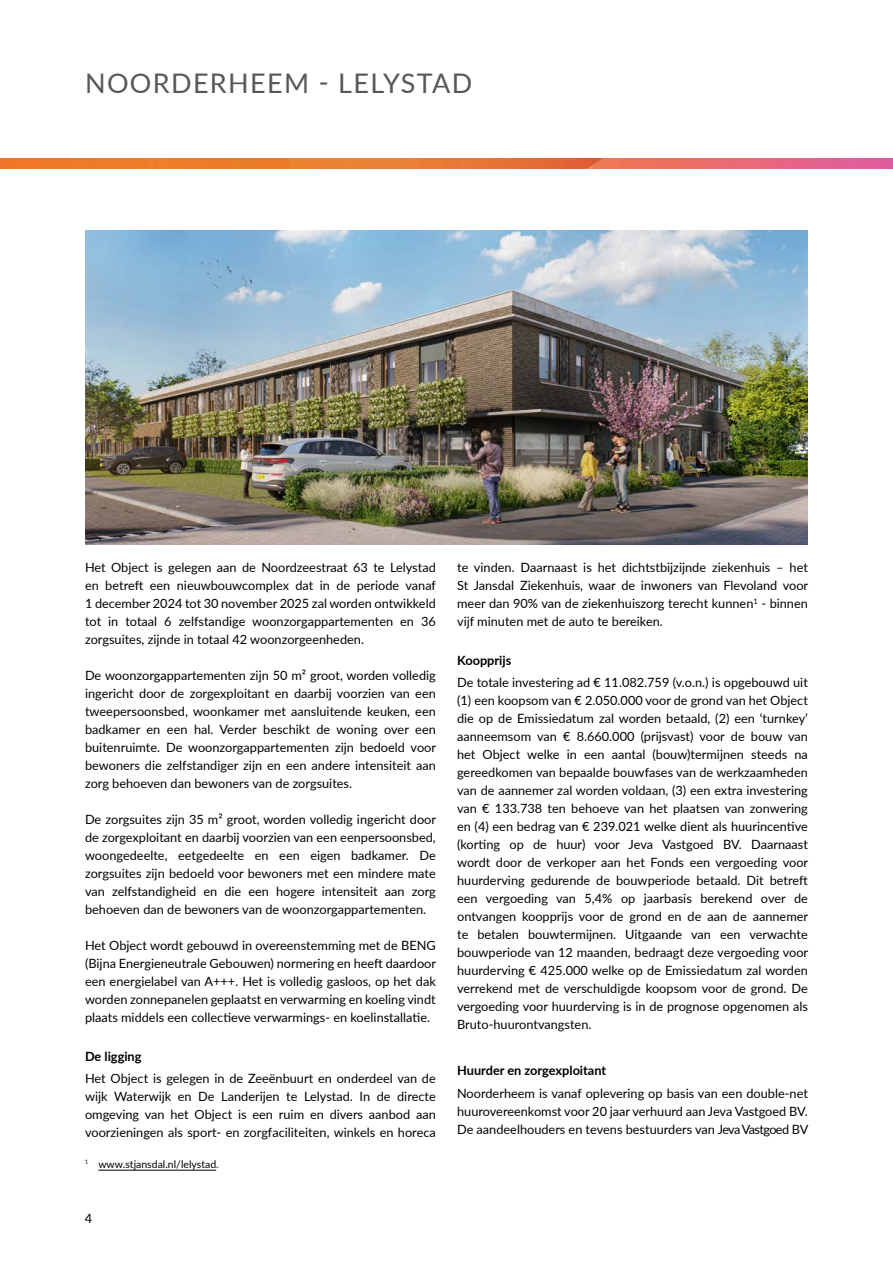
<style>
.page{position:relative;width:893px;height:1263px;background:#fff}
.page>*{position:absolute;margin:0;border:0;box-sizing:border-box;transform-origin:0 0}
.t1{font:27px "Lato";letter-spacing:.05em;color:#575756}
.t2{font:12.75px/18px "Lato";color:#000;text-align:justify}
.t3{font:700 12.75px "Lato";color:#000}
.t4{font:10.5px "Lato";color:#000}
.s1{color:#1c203d}
</style>
<div class="page">
<img style="left:0;top:158px;width:893px;height:11px">
<hr style="left:98px;top:1170px;width:118px;height:1px;background:#000">
<img style="left:85px;top:230px;width:723px;height:315px">
<h1 class="t1" style="left:85px;top:64px;width:389px">NOORDERHEEM - LELYSTAD</h1>
<p class="t2" style="left:85px;top:558px;width:352px">Het Object is gelegen aan de Noordzeestraat 63 te Lelystad en betreft een nieuwbouwcomplex dat in de periode vanaf 1 december 2024 tot 30 november 2025 zal worden ontwikkeld tot in totaal 6 zelfstandige woonzorgappartementen en 36 zorgsuites, zijnde in totaal 42 woonzorgeenheden.</p>
<p class="t2" style="left:85px;top:666px;width:353px">De woonzorgappartementen zijn 50 m² groot, worden volledig ingericht door de zorgexploitant en daarbij voorzien van een tweepersoonsbed, woonkamer met aansluitende keuken, een badkamer en een hal. Verder beschikt de woning over een buitenruimte. De woonzorgappartementen zijn bedoeld voor bewoners die zelfstandiger zijn en een andere intensiteit aan zorg behoeven dan bewoners van de zorgsuites.</p>
<p class="t2" style="left:85px;top:810px;width:353px">De zorgsuites zijn 35 m² groot, worden volledig ingericht door de zorgexploitant en daarbij voorzien van een eenpersoonsbed, woongedeelte, eetgedeelte en een eigen badkamer. De zorgsuites zijn bedoeld voor bewoners met een mindere mate van zelfstandigheid en die een hogere intensiteit aan zorg behoeven dan de bewoners van de woonzorgappartementen.</p>
<p class="t2" style="left:85px;top:936px;width:353px">Het Object wordt gebouwd in overeenstemming met de BENG (Bijna Energieneutrale Gebouwen) normering en heeft daardoor een energielabel van A+++. Het is volledig gasloos, op het dak worden zonnepanelen geplaatst en verwarming en koeling vindt plaats middels een collectieve verwarmings- en koelinstallatie.</p>
<p class="t3" style="left:85px;top:1047px;width:58px">De ligging</p>
<p class="t2" style="left:85px;top:1069px;width:352px">Het Object is gelegen in de Zeeënbuurt en onderdeel van de wijk Waterwijk en De Landerijen te Lelystad. In de directe omgeving van het Object is een ruim en divers aanbod aan voorzieningen als sport- en zorgfaciliteiten, winkels en horeca</p>
<p class="t4" style="left:85px;top:1156px;width:135px"><sup>1</sup> www.stjansdal.nl/lelystad<span class="s1">.</span></p>
<p class="t2" style="left:85px;top:1208px;width:9px">4</p>
<p class="t2" style="left:457px;top:558px;width:353px">te vinden. Daarnaast is het dichtstbijzijnde ziekenhuis – het St Jansdal Ziekenhuis, waar de inwoners van Flevoland voor meer dan 90% van de ziekenhuiszorg terecht kunnen<sup>1</sup> - binnen vijf minuten met de auto te bereiken.</p>
<p class="t3" style="left:457px;top:651px;width:56px">Koopprijs</p>
<p class="t2" style="left:457px;top:673px;width:353px">De totale investering ad € 11.082.759 (v.o.n.) is opgebouwd uit (1) een koopsom van € 2.050.000 voor de grond van het Object die op de Emissiedatum zal worden betaald, (2) een ‘turnkey’ aanneemsom van € 8.660.000 (prijsvast) voor de bouw van het Object welke in een aantal (bouw)termijnen steeds na gereedkomen van bepaalde bouwfases van de werkzaamheden van de aannemer zal worden voldaan, (3) een extra investering van € 133.738 ten behoeve van het plaatsen van zonwering en (4) een bedrag van € 239.021 welke dient als huurincentive (korting op de huur) voor Jeva Vastgoed BV. Daarnaast wordt door de verkoper aan het Fonds een vergoeding voor huurderving gedurende de bouwperiode betaald. Dit betreft een vergoeding van 5,4% op jaarbasis berekend over de ontvangen koopprijs voor de grond en de aan de aannemer te betalen bouwtermijnen. Uitgaande van een verwachte bouwperiode van 12 maanden, bedraagt deze vergoeding voor huurderving € 425.000 welke op de Emissiedatum zal worden verrekend met de verschuldigde koopsom voor de grond. De vergoeding voor huurderving is in de prognose opgenomen als Bruto-huurontvangsten.</p>
<p class="t3" style="left:457px;top:1061px;width:151px">Huurder en zorgexploitant</p>
<p class="t2" style="left:457px;top:1083px;width:353px">Noorderheem is vanaf oplevering op basis van een double-net huurovereenkomst voor 20 jaar verhuurd aan Jeva Vastgoed BV.<br>De aandeelhouders en tevens bestuurders van Jeva Vastgoed BV</p>
</div>
